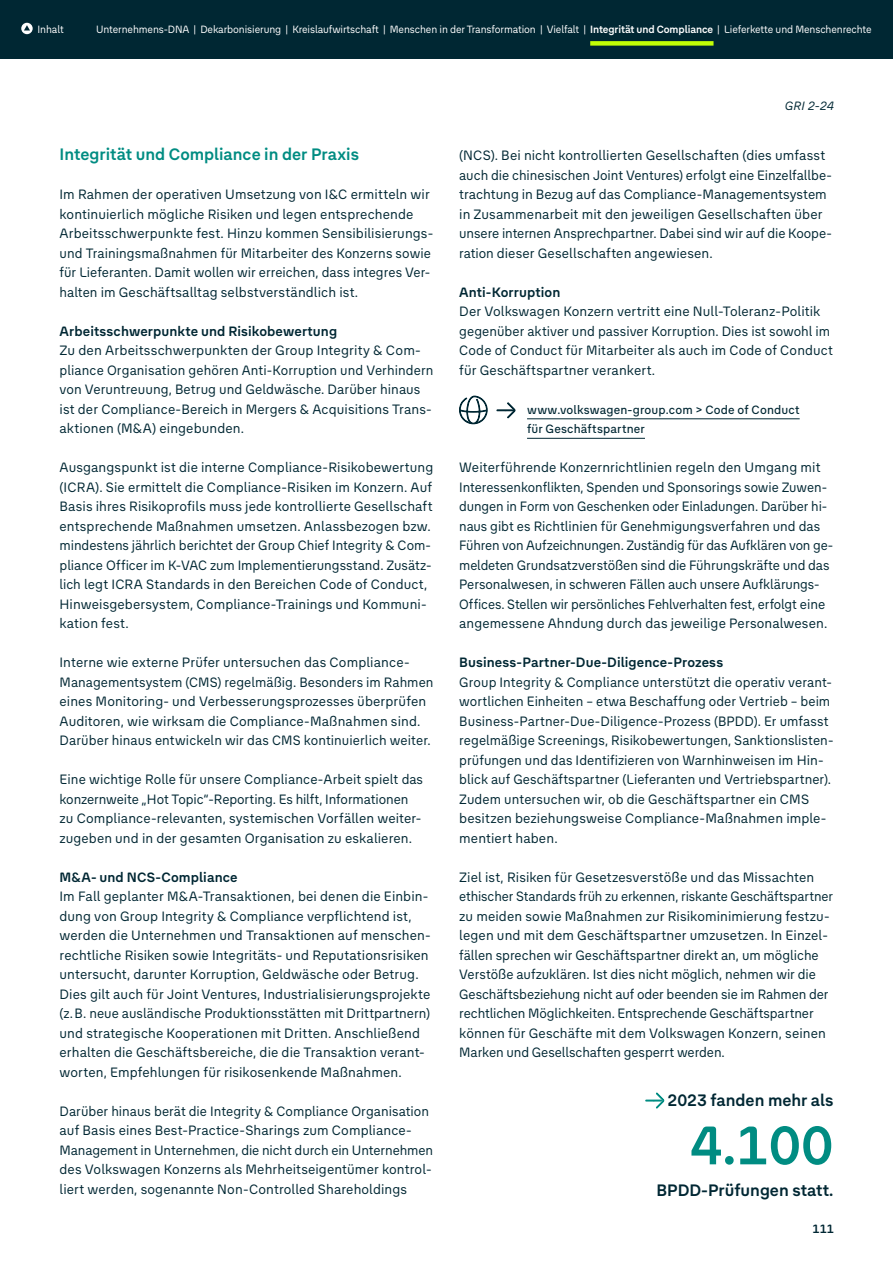
<style>
.page{position:relative;width:893px;height:1263px;background:#fff}
.page>*{position:absolute;margin:0;border:0;box-sizing:border-box;transform-origin:0 0}
.t1{font:700 54px "The Group TEXT Pro";color:#008c82}
.t2{font:700 16.5px "The Group TEXT Pro";color:#002733}
.t3{font:700 16.5px "The Group TEXT Pro";color:#008c82}
.t4{font:13.5px/19.5px "The Group TEXT Pro";letter-spacing:.005em;color:#002733}
.t5{font:700 13.5px "The Group TEXT Pro";letter-spacing:.005em;color:#002733}
.t6{font:500 12px/19.5px "The Group TEXT Pro";letter-spacing:.015em;color:#002733}
.t7{font:italic 12px "The Group TEXT Pro";color:#002733}
.t8{font:700 12px "The Group TEXT Pro";color:#002733}
.t9{font:10.5px "The Group TEXT Pro";letter-spacing:-.01em;color:#fff}
.s1{font-weight:700}
</style>
<div class="page">
<hr style="left:527px;top:418px;width:273px;height:1px;background:#002733">
<hr style="left:527px;top:438px;width:118px;height:1px;background:#002733">
<svg style="left:459px;top:395px;width:29px;height:29px"></svg>
<svg style="left:497px;top:402px;width:18px;height:16px"></svg>
<svg style="left:645px;top:1092px;width:19px;height:16px"></svg>
<div style="left:0;top:0;width:893px;height:59px;background:#002733"></div>
<svg style="left:21px;top:23px;width:12px;height:11px"></svg>
<svg style="left:24px;top:25px;width:6px;height:6px"></svg>
<div style="left:590px;top:41px;width:123px;height:5px;background:#c2fe06"></div>
<p class="t9" style="left:38px;top:21px;width:28px">Inhalt</p>
<p class="t9" style="left:96px;top:21px;width:777px">Unternehmens-DNA | Dekarbonisierung | Kreislaufwirtschaft | Menschen in der Transformation | Vielfalt | <span class="s1">Integrität und Compliance</span> | Lieferkette und Menschenrechte</p>
<p class="t3" style="left:60px;top:142px;width:301px">Integrität und Compliance in der Praxis</p>
<p class="t4" style="left:60px;top:184px;width:375px">Im Rahmen der operativen Umsetzung von I&amp;C ermitteln wir kontinuierlich mögliche Risiken und legen entsprechende Arbeitsschwerpunkte fest. Hinzu kommen Sensibilisierungs&shy;und Trainingsmaßnahmen für Mitarbeiter des Konzerns sowie für Lieferanten. Damit wollen wir erreichen, dass integres Ver&shy;halten im Geschäftsalltag selbstverständlich ist.</p>
<p class="t5" style="left:60px;top:321px;width:279px">Arbeitsschwerpunkte und Risikobewertung</p>
<p class="t4" style="left:60px;top:340px;width:375px">Zu den Arbeitsschwerpunkten der Group Integrity &amp; Com&shy;pliance Organisation gehören Anti-Korruption und Verhindern von Veruntreuung, Betrug und Geldwäsche. Darüber hinaus ist der Compliance-Bereich in Mergers &amp; Acquisitions Trans&shy;aktionen (M&amp;A) eingebunden.</p>
<p class="t4" style="left:60px;top:457px;width:375px">Ausgangspunkt ist die interne Compliance-Risikobewertung (ICRA). Sie ermittelt die Compliance-Risiken im Konzern. Auf Basis ihres Risikoprofils muss jede kontrollierte Gesellschaft entsprechende Maßnahmen umsetzen. Anlassbezogen bzw. mindestens jährlich berichtet der Group Chief Integrity &amp; Com&shy;pliance Officer im K-VAC zum Implementierungsstand. Zusätz&shy;lich legt ICRA Standards in den Bereichen Code of Conduct, Hinweisgebersystem, Compliance-Trainings und Kommuni&shy;kation fest.</p>
<p class="t4" style="left:60px;top:652px;width:375px">Interne wie externe Prüfer untersuchen das Compliance-Managementsystem (CMS) regelmäßig. Besonders im Rahmen eines Monitoring- und Verbesserungsprozesses überprüfen Auditoren, wie wirksam die Compliance-Maßnahmen sind.<br>Darüber hinaus entwickeln wir das CMS kontinuierlich weiter.</p>
<p class="t4" style="left:60px;top:769px;width:365px">Eine wichtige Rolle für unsere Compliance-Arbeit spielt das konzernweite „Hot Topic“-Reporting. Es hilft, Informationen zu Compliance-relevanten, systemischen Vorfällen weiter&shy;zugeben und in der gesamten Organisation zu eskalieren.</p>
<p class="t5" style="left:60px;top:867px;width:180px">M&amp;A- und NCS-Compliance</p>
<p class="t4" style="left:60px;top:886px;width:373px">Im Fall geplanter M&amp;A-Transaktionen, bei denen die Einbin&shy;dung von Group Integrity &amp; Compliance verpflichtend ist, werden die Unternehmen und Transaktionen auf menschen&shy;rechtliche Risiken sowie Integritäts- und Reputationsrisiken untersucht, darunter Korruption, Geldwäsche oder Betrug.<br>Dies gilt auch für Joint Ventures, Industrialisierungsprojekte (z. B. neue ausländische Produktionsstätten mit Drittpartnern) und strategische Kooperationen mit Dritten. Anschließend erhalten die Geschäftsbereiche, die die Transaktion verant&shy;worten, Empfehlungen für risikosenkende Maßnahmen.</p>
<p class="t4" style="left:60px;top:1100px;width:375px">Darüber hinaus berät die Integrity &amp; Compliance Organisation auf Basis eines Best-Practice-Sharings zum Compliance-Management in Unternehmen, die nicht durch ein Unternehmen des Volkswagen Konzerns als Mehrheitseigentümer kontrol&shy;liert werden, sogenannte Non-Controlled Shareholdings</p>
<p class="t7" style="left:785px;top:97px;width:51px">GRI 2-24</p>
<p class="t4" style="left:459px;top:145px;width:374px">(NCS). Bei nicht kontrollierten Gesellschaften (dies umfasst auch die chinesischen Joint Ventures) erfolgt eine Einzelfallbe&shy;trachtung in Bezug auf das Compliance-Managementsystem in Zusammenarbeit mit den jeweiligen Gesellschaften über unsere internen Ansprechpartner. Dabei sind wir auf die Koope&shy;ration dieser Gesellschaften angewiesen.</p>
<p class="t5" style="left:459px;top:282px;width:103px">Anti-Korruption</p>
<p class="t4" style="left:459px;top:301px;width:375px">Der Volkswagen Konzern vertritt eine Null-Toleranz-Politik gegenüber aktiver und passiver Korruption. Dies ist sowohl im Code of Conduct für Mitarbeiter als auch im Code of Conduct für Geschäftspartner verankert.</p>
<p class="t6" style="left:527px;top:399px;width:274px">www.volkswagen-group.com &gt; Code of Conduct für Geschäftspartner</p>
<p class="t4" style="left:459px;top:457px;width:375px">Weiterführende Konzernrichtlinien regeln den Umgang mit Interessenkonflikten, Spenden und Sponsorings sowie Zuwen&shy;dungen in Form von Geschenken oder Einladungen. Darüber hi&shy;naus gibt es Richtlinien für Genehmigungsverfahren und das Führen von Aufzeichnungen. Zuständig für das Aufklären von ge&shy;meldeten Grundsatzverstößen sind die Führungskräfte und das Personalwesen, in schweren Fällen auch unsere Aufklärungs-Offices. Stellen wir persönliches Fehlverhalten fest, erfolgt eine angemessene Ahndung durch das jeweilige Personalwesen.</p>
<p class="t5" style="left:459px;top:652px;width:265px">Business-Partner-Due-Diligence-Prozess</p>
<p class="t4" style="left:459px;top:671px;width:376px">Group Integrity &amp; Compliance unterstützt die operativ verant&shy;wortlichen Einheiten – etwa Beschaffung oder Vertrieb – beim Business-Partner-Due-Diligence-Prozess (BPDD). Er umfasst regelmäßige Screenings, Risikobewertungen, Sanktionslisten&shy;prüfungen und das Identifizieren von Warnhinweisen im Hin&shy;blick auf Geschäftspartner (Lieferanten und Vertriebspartner).<br>Zudem untersuchen wir, ob die Geschäftspartner ein CMS besitzen beziehungsweise Compliance-Maßnahmen imple&shy;mentiert haben.</p>
<p class="t4" style="left:459px;top:866px;width:375px">Ziel ist, Risiken für Gesetzesverstöße und das Missachten ethischer Standards früh zu erkennen, riskante Geschäftspartner zu meiden sowie Maßnahmen zur Risikominimierung festzu&shy;legen und mit dem Geschäftspartner umzusetzen. In Einzel&shy;fällen sprechen wir Geschäftspartner direkt an, um mögliche Verstöße aufzuklären. Ist dies nicht möglich, nehmen wir die Geschäftsbeziehung nicht auf oder beenden sie im Rahmen der rechtlichen Möglichkeiten. Entsprechende Geschäftspartner können für Geschäfte mit dem Volkswagen Konzern, seinen Marken und Gesellschaften gesperrt werden.</p>
<p class="t2" style="left:667px;top:1088px;width:168px">2023 fanden mehr als</p>
<h1 class="t1" style="left:690px;top:1105px;width:145px">4.100</h1>
<p class="t2" style="left:657px;top:1178px;width:178px">BPDD-Prüfungen statt.</p>
<p class="t8" style="left:812px;top:1219px;width:23px">111</p>
</div>
